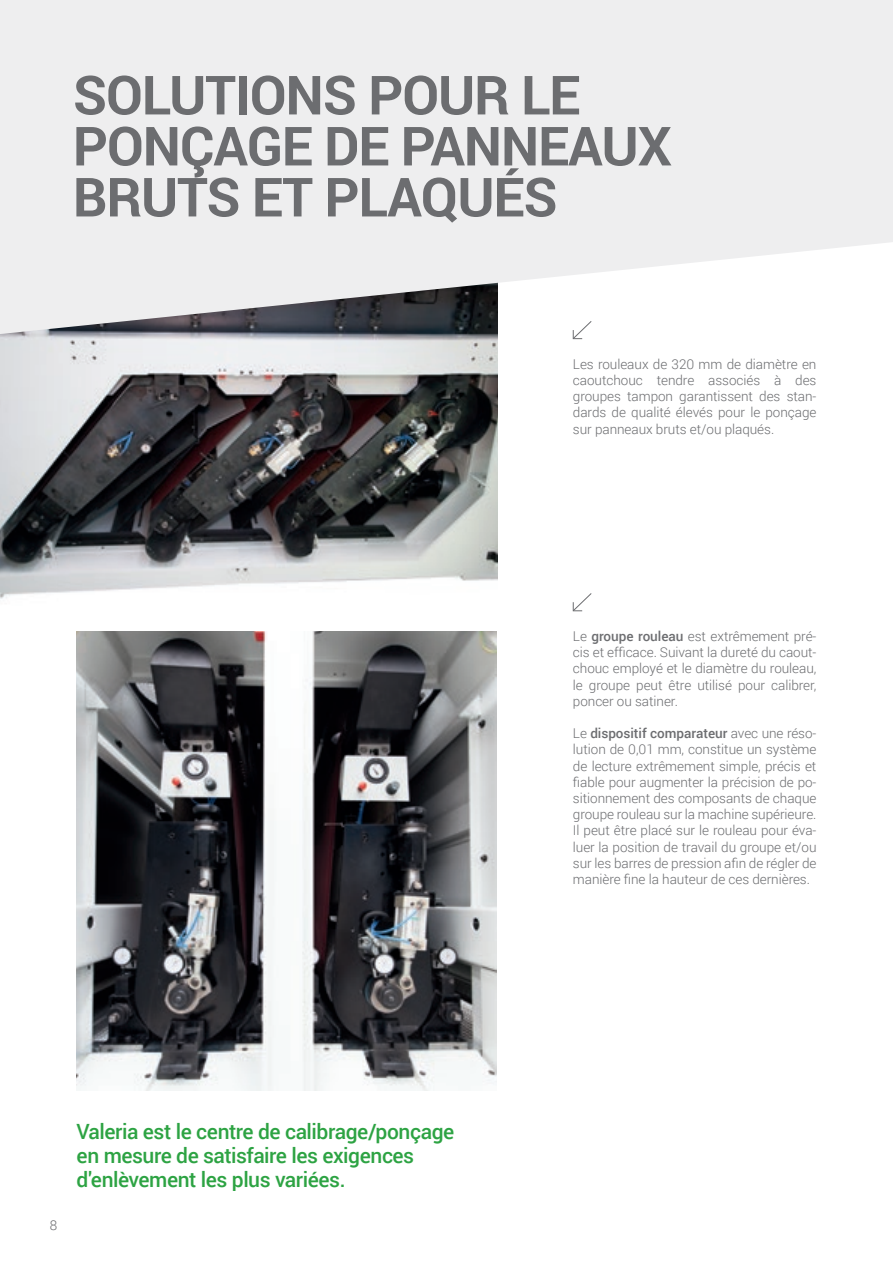
<style>
.page{position:relative;width:893px;height:1263px;background:#fff}
.page>*{position:absolute;margin:0;border:0;box-sizing:border-box;transform-origin:0 0}
._1_TITOLO_GRIGIO{font:700 54px/51px "Roboto";letter-spacing:-.02em;color:#6c6d70}
.t1{font:500 21px/24px "Roboto";letter-spacing:-.02em;color:#2da343}
.t2{font:300 13.5px/16.2px "Roboto";letter-spacing:-.005em;color:#6c6d70;text-align:justify}
.s1{font-weight:500}
</style>
<div class="page">
<img style="left:0;top:334px;width:497px;height:265px">
<svg style="left:0;top:0;width:893px;height:334px;fill:#eeeeef"></svg>
<img style="left:77px;top:631px;width:420px;height:460px">
<svg style="left:572px;top:320px;width:20px;height:19px"></svg>
<svg style="left:572px;top:593px;width:20px;height:19px"></svg>
<p class="_1_TITOLO_GRIGIO" style="left:73px;top:68px;width:600px">SOLUTIONS POUR LE<br>PONÇAGE DE PANNEAUX<br>BRUTS ET PLAQUÉS</p>
<p class="t2" style="left:573px;top:355px;width:245px">Les rouleaux de 320 mm de diamètre en caoutchouc tendre associés à des groupes tampon garantissent des stan&shy;dards de qualité élevés pour le ponçage sur panneaux bruts et/ou plaqués.</p>
<p class="t2" style="left:573px;top:627px;width:245px">Le <span class="s1">groupe rouleau</span> est extrêmement pré&shy;cis et efficace. Suivant la dureté du caout&shy;chouc employé et le diamètre du rouleau, le groupe peut être utilisé pour calibrer, poncer ou satiner.</p>
<p class="t2" style="left:573px;top:725px;width:245px">Le <span class="s1">dispositif comparateur</span> avec une réso&shy;lution de 0,01 mm, constitue un système de lecture extrêmement simple, précis et fiable pour augmenter la précision de po&shy;sitionnement des composants de chaque groupe rouleau sur la machine supérieure.<br>Il peut être placé sur le rouleau pour éva&shy;luer la position de travail du groupe et/ou sur les barres de pression afin de régler de manière fine la hauteur de ces dernières.</p>
<p class="t2" style="left:50px;top:1216px;width:9px">8</p>
<h2 class="t1" style="left:77px;top:1118px;width:379px">Valeria est le centre de calibrage/ponçage en mesure de satisfaire les exigences d'enlèvement les plus variées.</h2>
</div>
